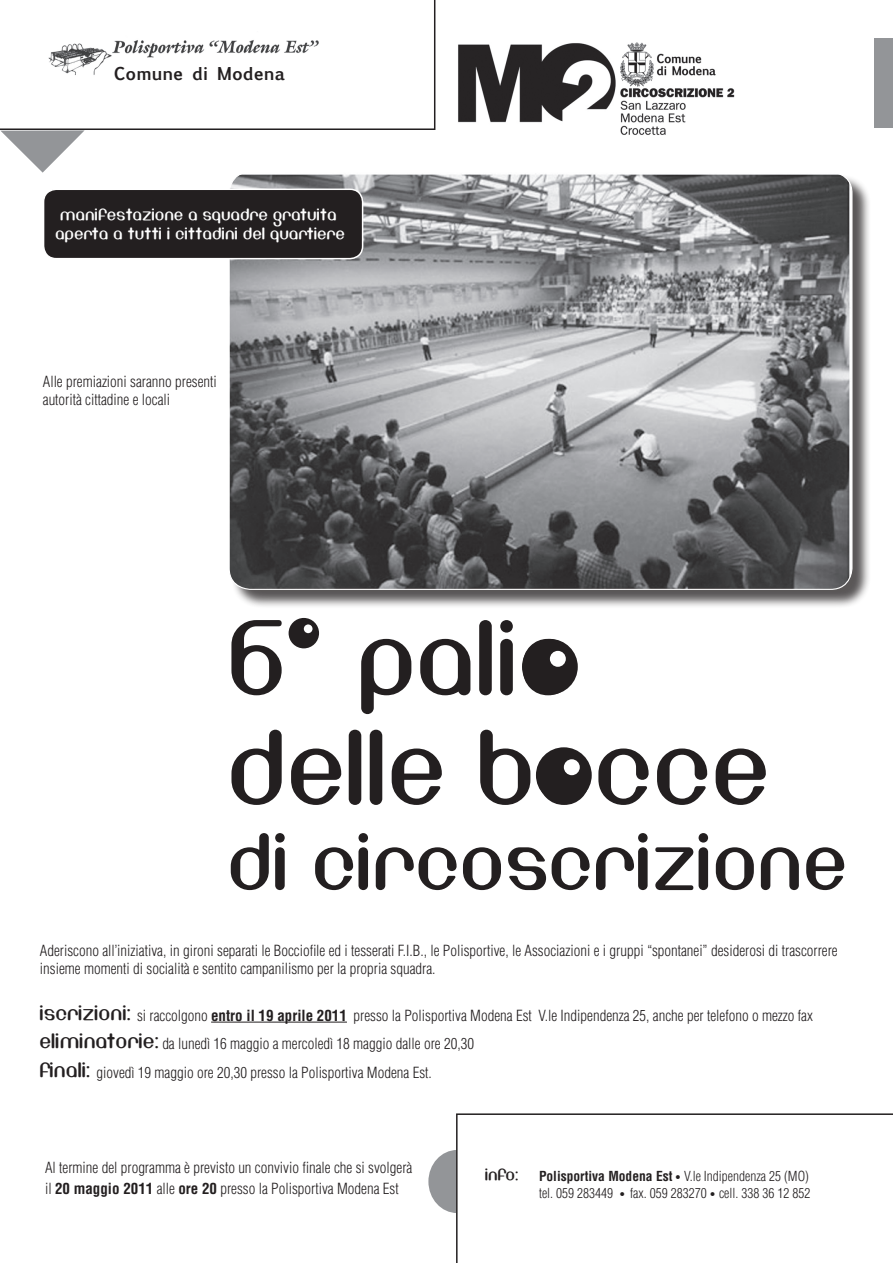
<style>
.page{position:relative;width:893px;height:1263px;background:#fff}
.page>*{position:absolute;margin:0;border:0;box-sizing:border-box;transform-origin:0 0}
.t1{font:75.3px/109.6px "DF667 Chlorine";color:#231f20}
.t2{font:57px "DF667 Chlorine";color:#231f20}
.t3{font:700 16.95px "Euphemia UCAS";color:#231f20}
.t4{font:300 condensed 15px/18px "Helvetica";color:#231f20}
.t5{font:300 condensed 13.5px/16.2px "Helvetica";color:#231f20}
.t6{font:12px/19.5px "DF667 Chlorine";color:#fff;text-align:center}
.t7{font:12px "DF667 Chlorine";color:#231f20}
.s1{font-family:"Helvetica";font-weight:300;font-stretch:condensed;font-size:104.4px}
.s2{font-family:"DF667 Chlorine";font-weight:400;font-stretch:normal}
.s3{font-weight:700}
.s4{font-size:10.5px}
</style>
<div class="page">
<svg style="left:0;top:0;width:435px;height:130px"></svg>
<svg style="left:0;top:130px;width:85px;height:43px"></svg>
<div style="left:874px;top:38px;width:19px;height:90px;background:#939598"></div>
<img style="left:458px;top:43px;width:276px;height:92px">
<svg style="left:428px;top:1150px;width:28px;height:63px"></svg>
<svg style="left:456px;top:1113px;width:437px;height:150px"></svg>
<div style="left:230px;top:173px;width:641px;height:435px;background:#231f20;opacity:.75"></div>
<img style="left:230px;top:173px;width:622px;height:416px">
<img style="left:41px;top:32px;width:281px;height:49px">
<div style="left:44px;top:189px;width:319px;height:70px;background:#231f20;border-radius:13px"></div>
<div style="left:43px;top:189px;width:320px;height:70px;border:2px solid #fff;border-radius:13px"></div>
<div style="left:522px;top:639px;width:56px;height:56px;background:#231f20;border-radius:50%"></div>
<div style="left:550px;top:651px;width:16px;height:16px;background:#fff;border-radius:50%"></div>
<div style="left:536px;top:747px;width:56px;height:56px;background:#231f20;border-radius:50%"></div>
<div style="left:564px;top:759px;width:16px;height:16px;background:#fff;border-radius:50%"></div>
<div style="left:289px;top:618px;width:30px;height:30px;background:#231f20;border-radius:50%"></div>
<div style="left:304px;top:624px;width:9px;height:9px;background:#fff;border-radius:50%"></div>
<hr style="left:211px;top:1022px;width:136px;height:1px;background:#231f20">
<p class="t3" style="left:114px;top:61px;width:173px">Comune di Modena</p>
<p class="t6" style="left:55px;top:207px;width:291px">Manifestazione a squadre gratuita aperta a tutti i cittadini del Quartiere</p>
<p class="t4" style="left:43px;top:373px;width:176px">Alle premiazioni saranno presenti autorità cittadine e locali</p>
<h1 class="t1" style="left:229px;top:616px;width:544px">6<span class="s1">°</span> Palio delle Bocce</h1>
<h2 class="t2" style="left:229px;top:825px;width:621px">di Circoscrizione</h2>
<p class="t4" style="left:40px;top:941px;width:799px">Aderiscono all’iniziativa, in gironi separati le Bocciofile ed i tesserati F.I.B., le Polisportive, le Associazioni e i gruppi “spontanei” desiderosi di trascorrere insieme momenti di socialità e sentito campanilismo per la propria squadra.</p>
<p class="t4" style="left:40px;top:1001px;width:774px;line-height:28.5px"><span class="s2">Iscrizioni:</span> si raccolgono <span class="s3">entro il 19 aprile 2011</span> presso la Polisportiva Modena Est V.le Indipendenza 25, anche per telefono o mezzo fax<br><span class="s2">Eliminatorie:</span> da lunedì 16 maggio a mercoledì 18 maggio dalle ore 20,30<br><span class="s2">Finali:</span> giovedì 19 maggio ore 20,30 presso la Polisportiva Modena Est.</p>
<p class="t4" style="left:45px;top:1157px;width:369px;line-height:21px">Al termine del programma è previsto un convivio finale che si svolgerà il <span class="s3">20 maggio 2011</span> alle <span class="s3">ore 20</span> presso la Polisportiva Modena Est</p>
<p class="t7" style="left:485px;top:1167px;width:35px">INFO:</p>
<p class="t5" style="left:539px;top:1168px;width:273px"><span class="s3">Polisportiva Modena Est</span> <span class="s4">•</span> V.le Indipendenza 25 (MO) tel. 059 283449 <span class="s4">•</span> fax. 059 283270 <span class="s4">•</span> cell. 338 36 12 852</p>
</div>
